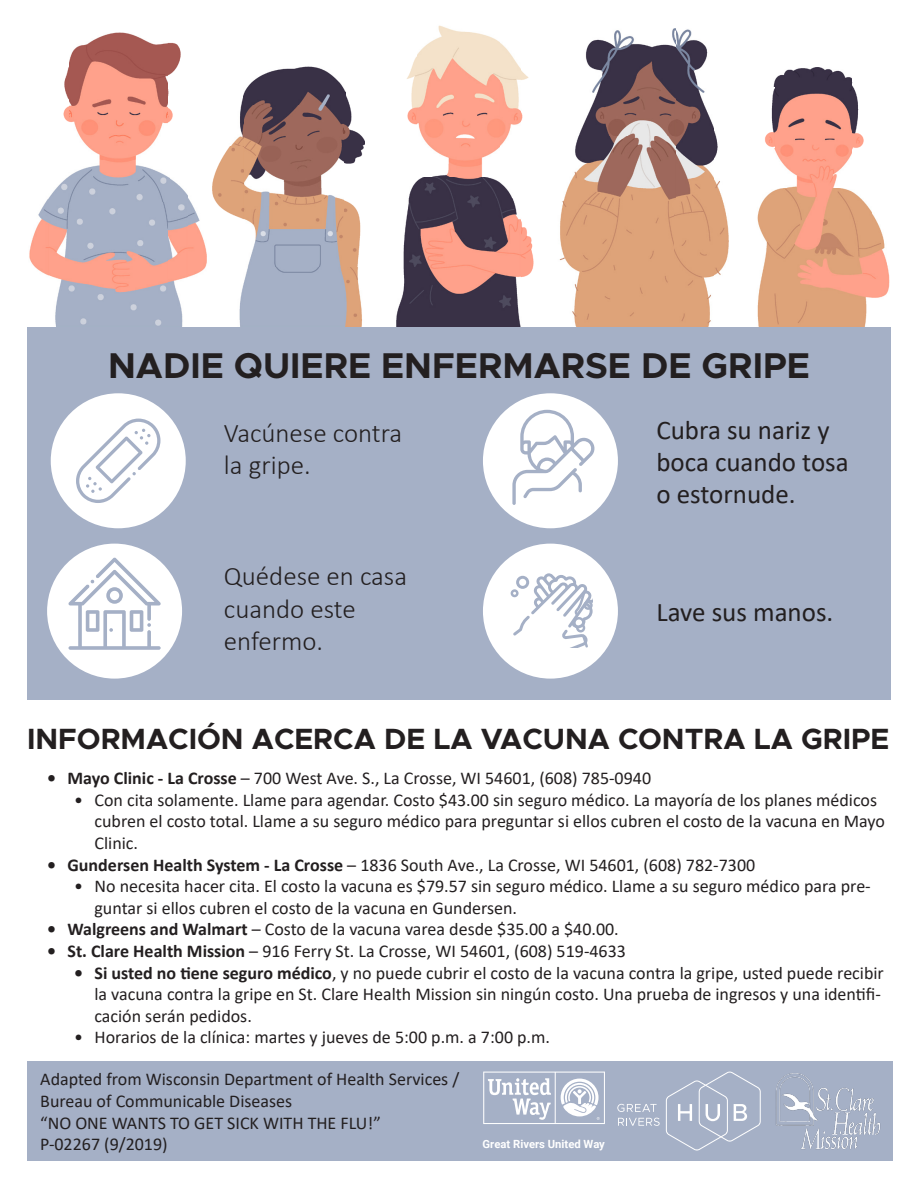
<style>
.page{position:relative;width:918px;height:1188px;background:#fff}
.page>*{position:absolute;margin:0;border:0;box-sizing:border-box;transform-origin:0 0}
.t1{font:700 36px "Metropolis";color:#231f20}
.t2{font:700 29.4px "Metropolis";color:#231f20}
.t3{font:300 27px/32.4px "Calibri";color:#231f20}
.t4{font:27px/32.4px "Calibri";color:#231f20}
.t5{font:18px/21.6px "Calibri";color:#231f20}
.t6{font:700 11.25px "Roboto";color:#fff}
.s1{font-weight:700}
</style>
<div class="page">
<img style="left:49px;top:159px;width:140px;height:168px">
<img style="left:29px;top:198px;width:20px;height:78px">
<img style="left:189px;top:199px;width:18px;height:78px">
<img style="left:69px;top:32px;width:100px;height:127px">
<img style="left:63px;top:67px;width:6px;height:55px">
<img style="left:169px;top:42px;width:12px;height:80px">
<img style="left:559px;top:136px;width:116px;height:191px">
<img style="left:675px;top:29px;width:39px;height:298px">
<img style="left:714px;top:130px;width:15px;height:146px">
<img style="left:578px;top:29px;width:97px;height:107px">
<img style="left:396px;top:176px;width:125px;height:151px">
<img style="left:521px;top:221px;width:13px;height:56px">
<img style="left:417px;top:25px;width:83px;height:151px">
<img style="left:500px;top:43px;width:21px;height:103px">
<img style="left:407px;top:56px;width:10px;height:69px">
<img style="left:521px;top:112px;width:2px;height:9px">
<img style="left:521px;top:70px;width:8px;height:10px">
<img style="left:239px;top:266px;width:123px;height:61px">
<img style="left:244px;top:66px;width:101px;height:200px">
<img style="left:345px;top:200px;width:16px;height:66px">
<img style="left:203px;top:145px;width:41px;height:81px">
<img style="left:345px;top:91px;width:20px;height:73px">
<img style="left:232px;top:93px;width:12px;height:52px">
<img style="left:757px;top:188px;width:115px;height:139px">
<img style="left:872px;top:213px;width:18px;height:85px">
<img style="left:774px;top:67px;width:79px;height:121px">
<img style="left:853px;top:87px;width:11px;height:61px">
<img style="left:765px;top:90px;width:9px;height:57px">
<div style="left:27px;top:327px;width:864px;height:372px;background:#a5b0c6"></div>
<div style="left:27px;top:1061px;width:865px;height:100px;background:#a5b0c6"></div>
<div style="left:47px;top:544px;width:135px;height:135px;background:#fff;border-radius:50%"></div>
<svg style="left:68px;top:557px;width:93px;height:93px"></svg>
<div style="left:483px;top:393px;width:135px;height:135px;background:#fff;border-radius:50%"></div>
<svg style="left:512px;top:410px;width:83px;height:95px"></svg>
<div style="left:483px;top:544px;width:135px;height:135px;background:#fff;border-radius:50%"></div>
<svg style="left:511px;top:573px;width:82px;height:75px"></svg>
<div style="left:51px;top:393px;width:135px;height:135px;background:#fff;border-radius:50%"></div>
<svg style="left:76px;top:419px;width:84px;height:84px"></svg>
<svg style="left:483px;top:1072px;width:122px;height:52px"></svg>
<svg style="left:666px;top:1071px;width:95px;height:80px"></svg>
<svg style="left:617px;top:1104px;width:40px;height:8px"></svg>
<svg style="left:618px;top:1118px;width:42px;height:8px"></svg>
<img style="left:775px;top:1073px;width:106px;height:77px">
<p class="t1" style="left:108px;top:342px;width:703px">NADIE QUIERE ENFERMARSE DE GRIPE</p>
<p class="t3" style="left:224px;top:416px;width:180px">Vacúnese contra la gripe.</p>
<p class="t3" style="left:224px;top:560px;width:185px">Quédese en casa cuando este enfermo.</p>
<p class="t4" style="left:656px;top:413px;width:194px">Cubra su nariz y boca cuando tosa o estornude.</p>
<p class="t4" style="left:656px;top:595px;width:178px">Lave sus manos.</p>
<p class="t2" style="left:27px;top:720px;width:864px">INFORMACIÓN ACERCA DE LA VACUNA CONTRA LA GRIPE</p>
<p class="t5" style="left:47px;top:767px;width:605px"><span class="s1">• Mayo Clinic - La Crosse</span> – 700 West Ave. S., La Crosse, WI 54601, (608) 785-0940</p>
<p class="t5" style="left:94px;top:789px;width:792px;text-indent:-20px">• Con cita solamente. Llame para agendar. Costo $43.00 sin seguro médico. La mayoría de los planes médicos cubren el costo total. Llame a su seguro médico para preguntar si ellos cubren el costo de la vacuna en Mayo<br>Clinic.</p>
<p class="t5" style="left:47px;top:853px;width:710px"><span class="s1">• Gundersen Health System - La Crosse</span> – 1836 South Ave., La Crosse, WI 54601, (608) 782-7300</p>
<p class="t5" style="left:94px;top:875px;width:778px;text-indent:-20px">• No necesita hacer cita. El costo la vacuna es $79.57 sin seguro médico. Llame a su seguro médico para pre&shy;guntar si ellos cubren el costo de la vacuna en Gundersen.</p>
<p class="t5" style="left:47px;top:918px;width:573px"><span class="s1">• Walgreens and Walmart</span> – Costo de la vacuna varea desde $35.00 a $40.00.</p>
<p class="t5" style="left:47px;top:940px;width:580px"><span class="s1">• St. Clare Health Mission</span> – 916 Ferry St. La Crosse, WI 54601, (608) 519-4633</p>
<p class="t5" style="left:94px;top:961px;width:791px;text-indent:-20px"><span class="s1">• Si usted no tiene seguro médico</span>, y no puede cubrir el costo de la vacuna contra la gripe, usted puede recibir la vacuna contra la gripe en St. Clare Health Mission sin ningún costo. Una prueba de ingresos y una identifi&shy;cación serán pedidos.</p>
<p class="t5" style="left:74px;top:1026px;width:477px">• Horarios de la clínica: martes y jueves de 5:00 p.m. a 7:00 p.m.</p>
<p class="t5" style="left:40px;top:1068px;width:421px">Adapted from Wisconsin Department of Health Services / Bureau of Communicable Diseases<br>“NO ONE WANTS TO GET SICK WITH THE FLU!”<br>P-02267 (9/2019)</p>
<p class="t6" style="left:483px;top:1136px;width:124px">Great Rivers United Way</p>
</div>
